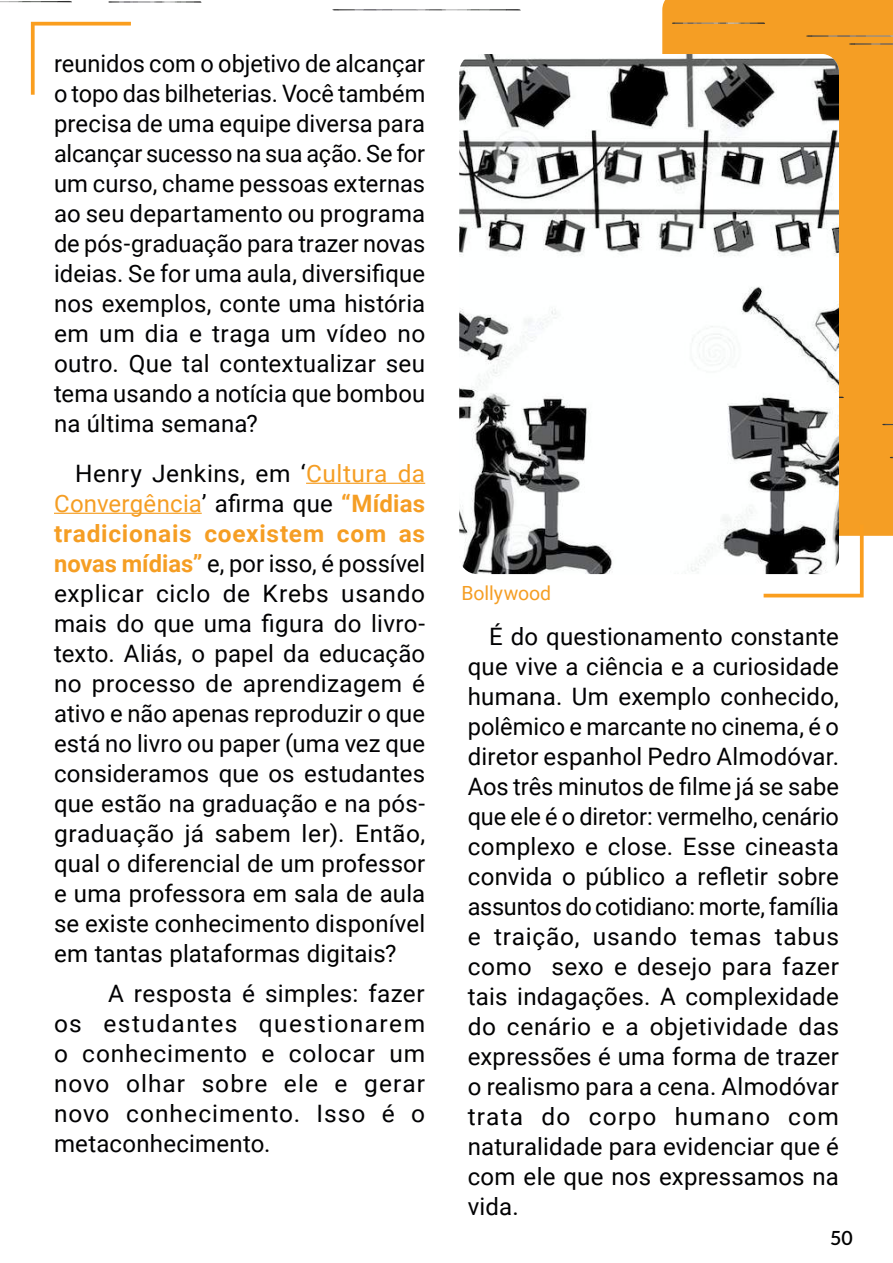
<style>
.page{position:relative;width:893px;height:1263px;background:#fff}
.page>*{position:absolute;margin:0;border:0;box-sizing:border-box;transform-origin:0 0}
.t1{font:24px/30px "Roboto";letter-spacing:.01em;color:#020203;text-align:justify}
.t2{font:19.5px "Roboto";color:#f59e24}
.t3{font:600 19.5px "Lato";color:#000}
.s1{color:#f59e24}
.s2{font-weight:700;color:#f59e24}
.s3{color:#000}
</style>
<div class="page">
<div style="left:662px;top:0;width:231px;height:536px;background:#f59e24"></div>
<hr style="left:306px;top:483px;width:119px;height:1px;background:#f59e24">
<hr style="left:54px;top:513px;width:148px;height:1px;background:#f59e24">
<svg style="left:108px;top:1px;width:93px;height:2px"></svg>
<svg style="left:332px;top:9px;width:189px;height:2px"></svg>
<svg style="left:0;top:1px;width:72px;height:1px"></svg>
<svg style="left:882px;top:423px;width:11px;height:3px"></svg>
<svg style="left:672px;top:22px;width:93px;height:2px"></svg>
<svg style="left:849px;top:43px;width:44px;height:2px"></svg>
<svg style="left:806px;top:35px;width:87px;height:2px"></svg>
<img style="left:459px;top:54px;width:380px;height:520px">
<svg style="left:764px;top:524px;width:100px;height:73px"></svg>
<svg style="left:31px;top:22px;width:100px;height:73px"></svg>
<p class="t1" style="left:54px;top:48px;width:373px">reunidos com o objetivo de alcançar o topo das bilheterias. Você também precisa de uma equipe diversa para alcançar sucesso na sua ação. Se for um curso, chame pessoas externas ao seu departamento ou programa de pós-graduação para trazer novas ideias. Se for uma aula, diversifique nos exemplos, conte uma história em um dia e traga um vídeo no outro. Que tal contextualizar seu tema usando a notícia que bombou na última semana?</p>
<p class="t1" style="left:54px;top:457px;width:373px;text-indent:21px">Henry Jenkins, em ‘<span class="s1">Cultura da Convergência</span>’ afirma que <span class="s2">“Mídias tradicionais coexistem com as novas mídias”</span> e, por isso, é possível explicar ciclo de Krebs usando mais do que uma figura do livro&shy;texto. Aliás, o papel da educação no processo de aprendizagem é ativo e não apenas reproduzir o que está no livro ou paper (uma vez que consideramos que os estudantes que estão na graduação e na pós&shy;graduação já sabem ler). <span class="s3">Então, qual o diferencial de um professor e uma professora em sala de aula se existe conhecimento disponível em tantas plataformas digitais?</span></p>
<p class="t1" style="left:54px;top:978px;width:373px;text-indent:54px">A resposta é simples: fazer os estudantes questionarem o conhecimento e colocar um novo olhar sobre ele e gerar novo conhecimento. Isso é o metaconhecimento.</p>
<p class="t2" style="left:461px;top:579px;width:91px">Bollywood</p>
<p class="t1" style="left:468px;top:621px;width:373px;text-indent:21px">É do questionamento constante que vive a ciência e a curiosidade humana. Um exemplo conhecido, polêmico e marcante no cinema, é o diretor espanhol Pedro Almodóvar.<br>Aos três minutos de filme já se sabe que ele é o diretor: vermelho, cenário complexo e close. Esse cineasta convida o público a refletir sobre assuntos do cotidiano: morte, família e traição, usando temas tabus como sexo e desejo para fazer tais indagações. A complexidade do cenário e a objetividade das expressões é uma forma de trazer o realismo para a cena. Almodóvar trata do corpo humano com naturalidade para evidenciar que é com ele que nos expressamos na vida.</p>
<p class="t3" style="left:830px;top:1223px;width:24px">50</p>
</div>
